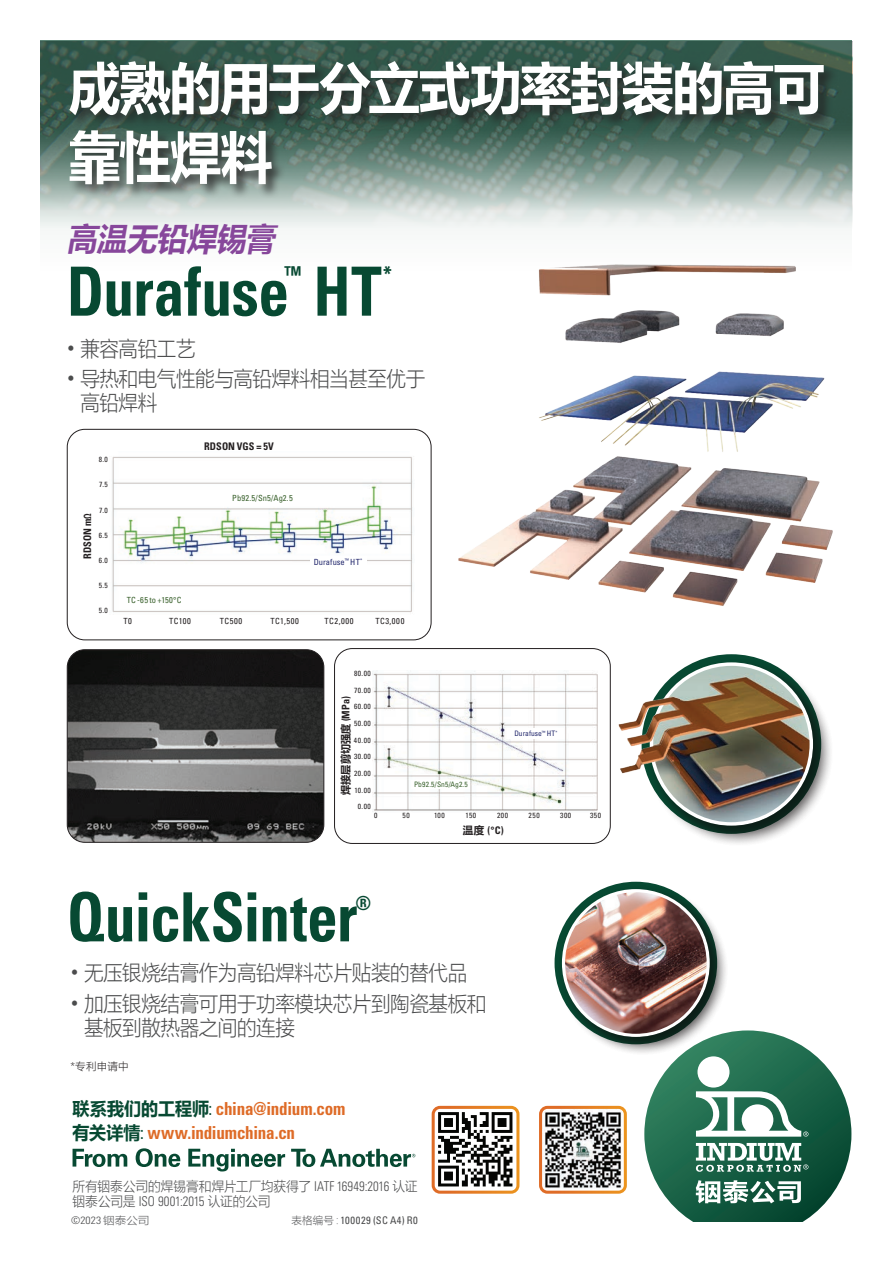
<style>
.page{position:relative;width:893px;height:1263px;background:#fff}
.page>*{position:absolute;margin:0;border:0;box-sizing:border-box;transform-origin:0 0}
.t1{font:700 condensed 67.95px "Univers LT Std";letter-spacing:-.005em;color:#074932;scale:.9 1}
.t2{font:700 55.5px/69px "Microsoft Ya Hei";letter-spacing:-.02em;color:#fff;scale:.93 1}
.t3{font:italic 700 31.5px "Microsoft Ya Hei";color:#87479b;scale:.95 1}
.t4{font:700 condensed 21.9px "Univers LT Std";color:#074932;scale:.9 1}
.t5{font:300 21px/24px "Microsoft Ya Hei";letter-spacing:-.02em;color:#4b4c4d;scale:.93 1}
.t6{font:700 condensed 19.35px "Univers LT Std";color:#074932}
.t7{font:700 condensed 17.85px "Univers LT Std";letter-spacing:-.015em;color:#de6b27;scale:.95 1}
.t8{font:13.5px "Microsoft Ya Hei UI Light";letter-spacing:-.005em;color:#4b4c4d;scale:.94 1}
.t9{font:300 condensed 13.5px "Univers LT Std";letter-spacing:-.01em;color:#4b4c4d;scale:.94 1}
.t10{font:700 condensed 10.5px "Univers LT Std";letter-spacing:.01em;color:#231f20}
.t11{font:condensed 10.5px "Univers LT Std";letter-spacing:.05em;color:#4b4c4d}
.t12{font:700 10.5px "Microsoft Ya Hei";letter-spacing:.015em;color:#231f20}
.t13{font:300 condensed 10.5px "Univers LT Std";color:#4b4c4d;scale:1.1 1}
.t14{font:300 10.5px "Microsoft Ya Hei";letter-spacing:.02em;color:#231f20}
.t15{font:condensed 8.4px "Univers LT Std";letter-spacing:.065em;color:#231f20}
.t16{font:condensed 8.4px "Univers LT Std";letter-spacing:.01em;color:#3b622e}
.t17{font:condensed 8.4px "Univers LT Std";color:#252a6e}
.t18{font:condensed 7.5px "Univers LT Std";letter-spacing:.07em;color:#231f20}
.t19{font:condensed 7.5px "Univers LT Std";letter-spacing:.01em;color:#3b622e}
.t20{font:condensed 7.5px "Univers LT Std";color:#252a6e}
.s1{font-family:"Univers LT Std";font-stretch:condensed}
.s2{font-family:"Microsoft Ya Hei";font-stretch:normal}
.s3{font-family:"Microsoft Ya Hei";font-stretch:normal;color:#074932}
.s4{font-weight:400;color:#074932}
.s5{font-family:"Univers LT Std";font-weight:300;font-stretch:condensed}
.s6{font-family:"Microsoft Ya Hei UI Light";font-weight:400;font-stretch:normal}
.s7{font-family:"Microsoft Ya Hei";font-stretch:normal;color:#57585a}
.s8{font-family:"Microsoft Ya Hei";font-weight:300;font-stretch:normal;color:#57585a}
</style>
<div class="page">
<img style="left:458px;top:279px;width:375px;height:373px">
<svg style="left:40px;top:214px;width:756px;height:65px"></svg>
<svg style="left:40px;top:40px;width:812px;height:174px;background:#426457"></svg>
<img style="left:112px;top:456px;width:301px;height:157px">
<div style="left:67px;top:429px;width:364px;height:211px;border:1px solid #231f20;border-radius:18px"></div>
<img style="left:67px;top:650px;width:257px;height:192px">
<div style="left:67px;top:649px;width:257px;height:194px;border:1px solid #231f20;border-radius:18px"></div>
<div style="left:335px;top:648px;width:275px;height:195px;background:#fff;border-radius:18px"></div>
<img style="left:373px;top:670px;width:225px;height:141px">
<div style="left:334px;top:648px;width:277px;height:196px;border:1px solid #231f20;border-radius:18px"></div>
<div style="left:558px;top:885px;width:170px;height:171px;background:#231f20;opacity:.5"></div>
<img style="left:563px;top:891px;width:145px;height:144px;border-radius:72px">
<div style="left:562px;top:889px;width:148px;height:148px;border:3px solid #fff;border-radius:50%"></div>
<div style="left:646px;top:658px;width:187px;height:188px;background:#231f20;opacity:.5"></div>
<img style="left:651px;top:664px;width:160px;height:160px;border-radius:80px">
<img style="left:618px;top:691px;width:61px;height:99px">
<div style="left:412px;top:780px;width:58px;height:8px;background:#fff"></div>
<div style="left:507px;top:728px;width:57px;height:10px;background:#fff"></div>
<div style="left:229px;top:493px;width:67px;height:10px;background:#fff"></div>
<div style="left:310px;top:556px;width:56px;height:12px;background:#fff"></div>
<div style="left:121px;top:595px;width:66px;height:10px;background:#fff"></div>
<div style="left:68px;top:59px;width:825px;height:173px;background:#231f20;opacity:.75"></div>
<svg style="left:291px;top:1149px;width:124px;height:18px"></svg>
<svg style="left:73px;top:1148px;width:212px;height:23px"></svg>
<svg style="left:644px;top:1030px;width:207px;height:207px;background:#1d664a"></svg>
<svg style="left:696px;top:1143px;width:112px;height:29px"></svg>
<svg style="left:696px;top:1091px;width:112px;height:46px"></svg>
<div style="left:697px;top:1056px;width:32px;height:31px;background:#fff;border-radius:50%"></div>
<svg style="left:696px;top:1180px;width:105px;height:23px"></svg>
<div style="left:659px;top:1222px;width:171px;height:27px;background:#fff;border-radius:13px"></div>
<img style="left:433px;top:1107px;width:85px;height:83px">
<div style="left:432px;top:1106px;width:87px;height:88px;border:3px solid #fff;border-radius:7px"></div>
<img style="left:543px;top:1110px;width:80px;height:80px">
<div style="left:539px;top:1106px;width:88px;height:88px;border:3px solid #fff;border-radius:7px"></div>
<h2 class="t2" style="left:69px;top:51px;width:815px">成熟的用于分立式功率封装的高可靠性焊料</h2>
<h3 class="t3" style="left:67px;top:216px;width:228px">高温无铅焊锡膏</h3>
<h3 class="t4" style="left:285px;top:261px;width:20px">™</h3>
<h3 class="t4" style="left:383px;top:261px;width:11px">*</h3>
<h1 class="t1" style="left:67px;top:250px;width:351px">Durafuse HT</h1>
<h3 class="t5" style="left:67px;top:336px;width:140px">• 兼容高铅工艺</h3>
<h3 class="t5" style="left:80px;top:366px;width:372px;text-indent:-13px">• 导热和电气性能与高铅焊料相当甚至优于高铅焊料</h3>
<p class="t18" style="left:99px;top:455px;width:11px">8.0</p>
<p class="t18" style="left:99px;top:480px;width:10px">7.5</p>
<p class="t18" style="left:99px;top:505px;width:10px">7.0</p>
<p class="t18" style="left:99px;top:530px;width:11px">6.5</p>
<p class="t18" style="left:99px;top:555px;width:11px">6.0</p>
<p class="t18" style="left:99px;top:581px;width:11px">5.5</p>
<p class="t18" style="left:99px;top:606px;width:11px">5.0</p>
<h3 class="t10" style="left:81px;top:559px;width:47px;rotate:-90deg">RDSON mΩ</h3>
<h3 class="t10" style="left:204px;top:440px;width:71px">RDSON VGS = 5V</h3>
<p class="t16" style="left:127px;top:595px;width:56px">TC -65 to +150°C</p>
<p class="t16" style="left:232px;top:492px;width:62px">Pb92.5/Sn5/Ag2.5</p>
<p class="t17" style="left:314px;top:557px;width:50px">Durafuse<sup>™</sup> HT<sup>*</sup></p>
<p class="t15" style="left:123px;top:615px;width:10px">T0</p>
<p class="t15" style="left:169px;top:615px;width:23px">TC100</p>
<p class="t15" style="left:220px;top:615px;width:24px">TC500</p>
<p class="t15" style="left:271px;top:615px;width:30px">TC1,500</p>
<p class="t15" style="left:325px;top:615px;width:31px">TC2,000</p>
<p class="t15" style="left:375px;top:615px;width:31px">TC3,000</p>
<p class="t18" style="left:354px;top:669px;width:18px">80.00</p>
<p class="t18" style="left:354px;top:685px;width:18px">70.00</p>
<p class="t18" style="left:354px;top:702px;width:18px">60.00</p>
<p class="t18" style="left:354px;top:719px;width:18px">50.00</p>
<p class="t18" style="left:354px;top:735px;width:18px">40.00</p>
<p class="t18" style="left:354px;top:752px;width:18px">30.00</p>
<p class="t18" style="left:354px;top:769px;width:18px">20.00</p>
<p class="t18" style="left:354px;top:785px;width:18px">10.00</p>
<p class="t18" style="left:358px;top:802px;width:14px">0.00</p>
<h3 class="t12" style="left:338px;top:795px;width:100px;rotate:-90deg">焊接层剪切强度 <span class="s1">(MPa)</span></h3>
<p class="t19" style="left:414px;top:779px;width:55px">Pb92.5/Sn5/Ag2.5</p>
<p class="t20" style="left:514px;top:729px;width:45px">Durafuse<sup>™</sup> HT<sup>*</sup></p>
<p class="t18" style="left:374px;top:810px;width:5px">0</p>
<p class="t18" style="left:403px;top:810px;width:9px">50</p>
<p class="t18" style="left:434px;top:810px;width:12px">100</p>
<p class="t18" style="left:466px;top:810px;width:12px">150</p>
<p class="t18" style="left:497px;top:810px;width:13px">200</p>
<p class="t18" style="left:529px;top:810px;width:13px">250</p>
<p class="t18" style="left:560px;top:810px;width:13px">300</p>
<p class="t18" style="left:590px;top:810px;width:13px">350</p>
<h3 class="t10" style="left:463px;top:824px;width:43px"><span class="s2">温度</span> (°C)</h3>
<h1 class="t1" style="left:67px;top:875px;width:324px">QuickSinter</h1>
<h3 class="t6" style="left:355px;top:891px;width:17px">®</h3>
<h3 class="t5" style="left:70px;top:960px;width:428px">• 无压银烧结膏作为高铅焊料芯片贴装的替代品</h3>
<h3 class="t5" style="left:84px;top:990px;width:434px;text-indent:-13px">• 加压银烧结膏可用于功率模块芯片到陶瓷基板和基板到散热器之间的连接</h3>
<h3 class="t14" style="left:70px;top:1059px;width:60px">*专利申请中</h3>
<h3 class="t7" style="left:73px;top:1097px;width:289px"><span class="s3">联系我们的工程师</span><span class="s4">:</span> china@indium.com</h3>
<h3 class="t7" style="left:73px;top:1121px;width:236px"><span class="s3">有关详情</span><span class="s4">:</span> www.indiumchina.cn</h3>
<h3 class="t8" style="left:73px;top:1177px;width:368px">所有铟泰公司的焊锡膏和焊片工厂均获得了 <span class="s5">IATF 16949:2016</span> 认证</h3>
<h3 class="t9" style="left:73px;top:1193px;width:212px"><span class="s6">铟泰公司是</span> ISO 9001:2015 <span class="s6">认证的公司</span></h3>
<h3 class="t13" style="left:71px;top:1214px;width:73px">©2023 <span class="s7">铟泰公司</span></h3>
<h3 class="t11" style="left:291px;top:1214px;width:128px"><span class="s8">表格编号：</span>100029 (SC A4) R0</h3>
</div>
